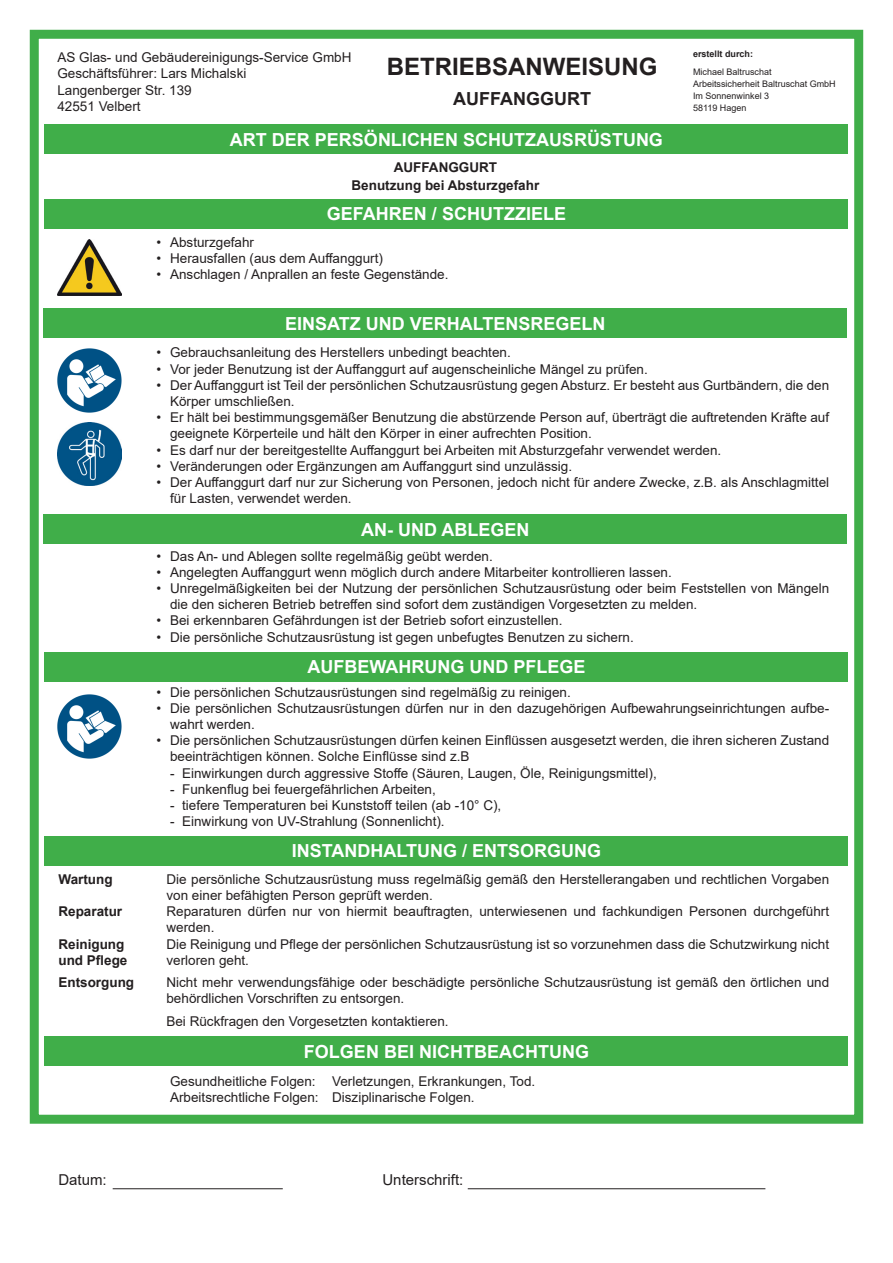
<style>
.page{position:relative;width:893px;height:1263px;background:#fff}
.page>*{position:absolute;margin:0;border:0;box-sizing:border-box;transform-origin:0 0}
.t1{font:700 24px "Arial";color:#231f20}
.t2{font:700 18px "Arial";color:#fff}
.t3{font:700 18px "Arial";color:#231f20}
.t4{font:15px "Arial";color:#231f20}
.t5{font:13.5px/16.2px "Arial";color:#231f20}
.t6{font:700 13.5px "Arial";color:#231f20}
.t7{font:9px "Arial";color:#231f20}
.t8{font:700 9px "Arial";color:#231f20}
</style>
<div class="page">
<div style="left:30px;top:30px;width:833px;height:1094px;border:9px solid #40ae49"></div>
<div style="left:45px;top:199px;width:803px;height:30px;background:#40ae49"></div>
<div style="left:45px;top:124px;width:803px;height:30px;background:#40ae49"></div>
<div style="left:44px;top:308px;width:803px;height:30px;background:#40ae49"></div>
<div style="left:45px;top:652px;width:803px;height:29px;background:#40ae49"></div>
<div style="left:45px;top:836px;width:803px;height:29px;background:#40ae49"></div>
<div style="left:44px;top:514px;width:803px;height:30px;background:#40ae49"></div>
<div style="left:45px;top:1036px;width:803px;height:30px;background:#40ae49"></div>
<hr style="left:468px;top:1188px;width:297px;height:1px;background:#231f20">
<hr style="left:113px;top:1188px;width:170px;height:1px;background:#231f20">
<img style="left:57px;top:239px;width:65px;height:56px">
<img style="left:57px;top:422px;width:64px;height:64px">
<img style="left:57px;top:349px;width:64px;height:63px">
<img style="left:58px;top:694px;width:64px;height:64px">
<p class="t5" style="left:57px;top:49px;width:296px">AS Glas- und Gebäudereinigungs-Service GmbH</p>
<p class="t5" style="left:57px;top:65px;width:191px">Geschäftsführer: Lars Michalski</p>
<p class="t5" style="left:57px;top:82px;width:136px">Langenberger Str. 139</p>
<p class="t5" style="left:57px;top:98px;width:85px">42551 Velbert</p>
<p class="t1" style="left:387px;top:50px;width:272px">BETRIEBSANWEISUNG</p>
<p class="t3" style="left:453px;top:86px;width:139px">AUFFANGGURT</p>
<p class="t2" style="left:230px;top:127px;width:434px">ART DER PERSÖNLICHEN SCHUTZAUSRÜSTUNG</p>
<p class="t6" style="left:394px;top:158px;width:105px">AUFFANGGURT</p>
<p class="t6" style="left:352px;top:176px;width:189px">Benutzung bei Absturzgefahr</p>
<p class="t5" style="left:156px;top:234px;width:6px">•</p>
<p class="t5" style="left:156px;top:250px;width:6px">•</p>
<p class="t5" style="left:156px;top:266px;width:6px">•</p>
<p class="t2" style="left:327px;top:201px;width:241px">GEFAHREN / SCHUTZZIELE</p>
<p class="t5" style="left:170px;top:234px;width:86px">Absturzgefahr</p>
<p class="t5" style="left:170px;top:250px;width:214px">Herausfallen (aus dem Auffanggurt)</p>
<p class="t5" style="left:170px;top:266px;width:280px">Anschlagen / Anprallen an feste Gegenstände.</p>
<p class="t2" style="left:285px;top:311px;width:322px">EINSATZ UND VERHALTENSREGELN</p>
<p class="t8" style="left:693px;top:47px;width:62px">erstellt durch:</p>
<p class="t7" style="left:693px;top:65px;width:80px">Michael Baltruschat</p>
<p class="t7" style="left:693px;top:77px;width:144px">Arbeitssicherheit Baltruschat GmbH</p>
<p class="t7" style="left:693px;top:89px;width:78px">Im Sonnenwinkel 3</p>
<p class="t7" style="left:693px;top:101px;width:55px">58119 Hagen</p>
<p class="t5" style="left:156px;top:345px;width:6px">•</p>
<p class="t5" style="left:156px;top:361px;width:6px">•</p>
<p class="t5" style="left:156px;top:377px;width:6px">•</p>
<p class="t5" style="left:156px;top:409px;width:6px">•</p>
<p class="t5" style="left:156px;top:442px;width:6px">•</p>
<p class="t5" style="left:156px;top:458px;width:6px">•</p>
<p class="t5" style="left:156px;top:474px;width:6px">•</p>
<p class="t5" style="left:156px;top:548px;width:6px">•</p>
<p class="t5" style="left:156px;top:564px;width:6px">•</p>
<p class="t5" style="left:156px;top:580px;width:6px">•</p>
<p class="t5" style="left:156px;top:612px;width:6px">•</p>
<p class="t5" style="left:156px;top:629px;width:6px">•</p>
<p class="t5" style="left:156px;top:684px;width:6px">•</p>
<p class="t5" style="left:156px;top:700px;width:6px">•</p>
<p class="t5" style="left:156px;top:732px;width:6px">•</p>
<p class="t5" style="left:170px;top:345px;width:342px">Gebrauchsanleitung des Herstellers unbedingt beachten.</p>
<p class="t5" style="left:170px;top:361px;width:479px">Vor jeder Benutzung ist der Auffanggurt auf augenscheinliche Mängel zu prüfen.</p>
<p class="t5" style="left:170px;top:377px;width:661px">Der Auffanggurt ist Teil der persönlichen Schutzausrüstung gegen Absturz. Er besteht aus Gurtbändern, die den<br>Körper umschließen.</p>
<p class="t5" style="left:170px;top:409px;width:661px">Er hält bei bestimmungsgemäßer Benutzung die abstürzende Person auf, überträgt die auftretenden Kräfte auf geeignete Körperteile und hält den Körper in einer aufrechten Position.</p>
<p class="t5" style="left:170px;top:442px;width:553px">Es darf nur der bereitgestellte Auffanggurt bei Arbeiten mit Absturzgefahr verwendet werden.</p>
<p class="t5" style="left:170px;top:458px;width:403px">Veränderungen oder Ergänzungen am Auffanggurt sind unzulässig.</p>
<p class="t5" style="left:170px;top:474px;width:661px">Der Auffanggurt darf nur zur Sicherung von Personen, jedoch nicht für andere Zwecke, z.B. als Anschlagmittel für Lasten, verwendet werden.</p>
<p class="t2" style="left:361px;top:517px;width:170px">AN- UND ABLEGEN</p>
<p class="t5" style="left:170px;top:548px;width:324px">Das An- und Ablegen sollte regelmäßig geübt werden.</p>
<p class="t5" style="left:170px;top:564px;width:503px">Angelegten Auffanggurt wenn möglich durch andere Mitarbeiter kontrollieren lassen.</p>
<p class="t5" style="left:170px;top:580px;width:661px">Unregelmäßigkeiten bei der Nutzung der persönlichen Schutzausrüstung oder beim Feststellen von Mängeln die den sicheren Betrieb betreffen sind sofort dem zuständigen Vorgesetzten zu melden.</p>
<p class="t5" style="left:170px;top:612px;width:394px">Bei erkennbaren Gefährdungen ist der Betrieb sofort einzustellen.</p>
<p class="t5" style="left:170px;top:629px;width:465px">Die persönliche Schutzausrüstung ist gegen unbefugtes Benutzen zu sichern.</p>
<p class="t2" style="left:307px;top:654px;width:279px">AUFBEWAHRUNG UND PFLEGE</p>
<p class="t5" style="left:170px;top:684px;width:402px">Die persönlichen Schutzausrüstungen sind regelmäßig zu reinigen.</p>
<p class="t5" style="left:170px;top:700px;width:661px">Die persönlichen Schutzausrüstungen dürfen nur in den dazugehörigen Aufbewahrungseinrichtungen aufbe&shy;wahrt werden.</p>
<p class="t5" style="left:170px;top:732px;width:661px">Die persönlichen Schutzausrüstungen dürfen keinen Einflüssen ausgesetzt werden, die ihren sicheren Zustand beeinträchtigen können. Solche Einflüsse sind z.B</p>
<p class="t5" style="left:170px;top:765px;width:488px">- Einwirkungen durch aggressive Stoffe (Säuren, Laugen, Öle, Reinigungsmittel),</p>
<p class="t5" style="left:170px;top:781px;width:267px">- Funkenflug bei feuergefährlichen Arbeiten,</p>
<p class="t5" style="left:170px;top:797px;width:333px">- tiefere Temperaturen bei Kunststoff teilen (ab -10° C),</p>
<p class="t5" style="left:170px;top:813px;width:276px">- Einwirkung von UV-Strahlung (Sonnenlicht).</p>
<p class="t2" style="left:292px;top:838px;width:311px">INSTANDHALTUNG / ENTSORGUNG</p>
<p class="t6" style="left:58px;top:869px;width:56px">Wartung</p>
<p class="t5" style="left:166px;top:871px;width:664px">Die persönliche Schutzausrüstung muss regelmäßig gemäß den Herstellerangaben und rechtlichen Vorgaben</p>
<p class="t5" style="left:166px;top:887px;width:268px">von einer befähigten Person geprüft werden.</p>
<p class="t6" style="left:58px;top:902px;width:65px">Reparatur</p>
<p class="t5" style="left:166px;top:903px;width:664px">Reparaturen dürfen nur von hiermit beauftragten, unterwiesenen und fachkundigen Personen durchgeführt</p>
<p class="t5" style="left:166px;top:919px;width:50px">werden.</p>
<p class="t6" style="left:58px;top:934px;width:68px">Reinigung</p>
<p class="t5" style="left:166px;top:935px;width:664px">Die Reinigung und Pflege der persönlichen Schutzausrüstung ist so vorzunehmen dass die Schutzwirkung nicht</p>
<p class="t6" style="left:58px;top:950px;width:71px">und Pflege</p>
<p class="t5" style="left:166px;top:952px;width:84px">verloren geht.</p>
<p class="t6" style="left:58px;top:973px;width:77px">Entsorgung</p>
<p class="t5" style="left:166px;top:974px;width:664px">Nicht mehr verwendungsfähige oder beschädigte persönliche Schutzausrüstung ist gemäß den örtlichen und</p>
<p class="t5" style="left:166px;top:990px;width:239px">behördlichen Vorschriften zu entsorgen.</p>
<p class="t5" style="left:166px;top:1013px;width:284px">Bei Rückfragen den Vorgesetzten kontaktieren.</p>
<p class="t2" style="left:304px;top:1039px;width:286px">FOLGEN BEI NICHTBEACHTUNG</p>
<p class="t5" style="left:170px;top:1073px;width:367px">Gesundheitliche Folgen: Verletzungen, Erkrankungen, Tod.</p>
<p class="t5" style="left:170px;top:1089px;width:306px">Arbeitsrechtliche Folgen: Disziplinarische Folgen.</p>
<p class="t4" style="left:58px;top:1169px;width:50px">Datum:</p>
<p class="t4" style="left:382px;top:1169px;width:82px">Unterschrift:</p>
</div>
